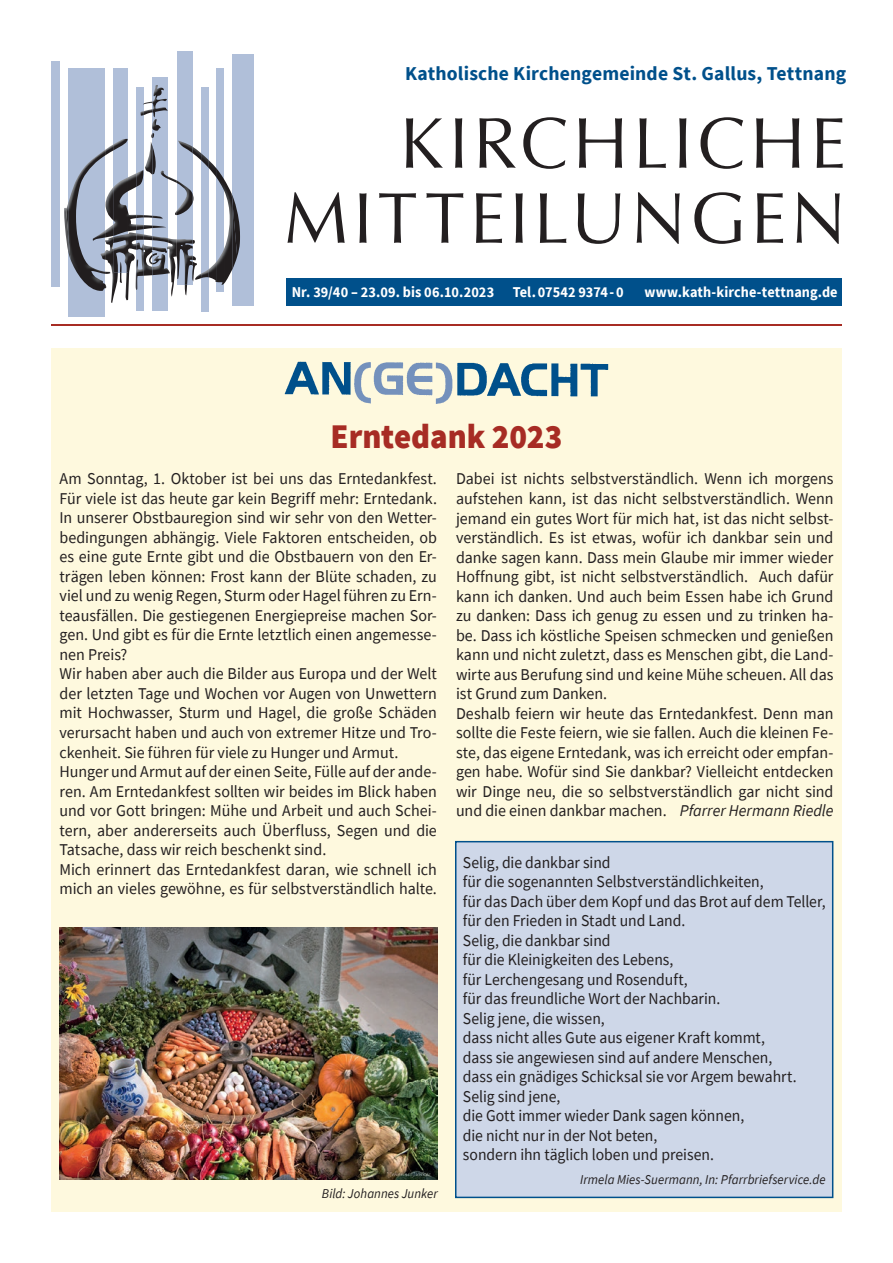
<style>
.page{position:relative;width:893px;height:1263px;background:#fff}
.page>*{position:absolute;margin:0;border:0;box-sizing:border-box;transform-origin:0 0}
.t1{font:72px/75px "Optima LT Std";letter-spacing:.06em;color:#231f20;text-align:right}
.t2{font:900 34.5px "Source Sans Pro";letter-spacing:-.005em;color:#a72c24;scale:.95 1}
.t3{font:700 19.65px "Source Sans Pro";letter-spacing:.01em;color:#00508b}
.t4{font:16.5px/19.5px "Source Sans Pro";color:#231f20}
.t5{font:16.5px/19.5px "Source Sans Pro";color:#231f20;scale:.95 1}
.t6{font:700 15px "Source Sans Pro";letter-spacing:.005em;color:#fff;scale:.95 1}
.t7{font:italic 13.5px "Source Sans Pro";letter-spacing:.005em;color:#231f20;scale:.95 1}
.s1{font-style:italic}
</style>
<div class="page">
<div style="left:68px;top:68px;width:37px;height:248px;background:#b0bfd9"></div>
<div style="left:114px;top:68px;width:14px;height:204px;background:#b0bfd9"></div>
<div style="left:137px;top:87px;width:7px;height:224px;background:#b0bfd9"></div>
<div style="left:201px;top:87px;width:7px;height:225px;background:#b0bfd9"></div>
<div style="left:217px;top:68px;width:7px;height:223px;background:#b0bfd9"></div>
<div style="left:152px;top:77px;width:16px;height:234px;background:#b0bfd9"></div>
<div style="left:177px;top:51px;width:15px;height:234px;background:#b0bfd9"></div>
<div style="left:233px;top:55px;width:21px;height:251px;background:#b0bfd9"></div>
<div style="left:51px;top:61px;width:9px;height:225px;background:#b0bfd9"></div>
<div style="left:286px;top:279px;width:556px;height:27px;background:#00508b"></div>
<img style="left:233px;top:197px;width:7px;height:60px">
<img style="left:192px;top:147px;width:41px;height:137px">
<img style="left:201px;top:153px;width:7px;height:125px">
<img style="left:217px;top:169px;width:7px;height:116px">
<img style="left:178px;top:141px;width:14px;height:12px">
<img style="left:233px;top:206px;width:4px;height:62px">
<img style="left:145px;top:142px;width:7px;height:31px">
<img style="left:152px;top:146px;width:4px;height:28px">
<img style="left:144px;top:101px;width:8px;height:14px">
<svg style="left:141px;top:103px;width:3px;height:13px"></svg>
<img style="left:152px;top:85px;width:16px;height:32px">
<svg style="left:151px;top:119px;width:10px;height:19px"></svg>
<img style="left:64px;top:208px;width:2px;height:28px">
<img style="left:66px;top:144px;width:48px;height:106px">
<img style="left:68px;top:150px;width:37px;height:141px">
<img style="left:114px;top:139px;width:14px;height:11px">
<img style="left:105px;top:173px;width:47px;height:59px">
<svg style="left:93px;top:231px;width:12px;height:10px"></svg>
<img style="left:114px;top:177px;width:14px;height:55px">
<img style="left:137px;top:170px;width:7px;height:60px">
<img style="left:152px;top:216px;width:14px;height:12px">
<img style="left:168px;top:177px;width:25px;height:38px">
<svg style="left:161px;top:171px;width:7px;height:8px"></svg>
<img style="left:177px;top:180px;width:15px;height:35px">
<img style="left:105px;top:232px;width:90px;height:71px">
<svg style="left:101px;top:251px;width:4px;height:9px"></svg>
<img style="left:114px;top:234px;width:14px;height:38px">
<img style="left:137px;top:233px;width:7px;height:57px">
<img style="left:152px;top:236px;width:16px;height:39px">
<img style="left:177px;top:239px;width:15px;height:46px">
<hr style="left:51px;top:325px;width:791px;height:1px;background:#a72c24">
<div style="left:51px;top:349px;width:791px;height:863px;background:#fef9de"></div>
<img style="left:354px;top:362px;width:255px;height:42px">
<img style="left:284px;top:361px;width:66px;height:34px">
<img style="left:60px;top:927px;width:378px;height:253px">
<div style="left:455px;top:841px;width:378px;height:357px;background:#ced7e8"></div>
<p class="t3" style="left:405px;top:60px;width:443px">Katholische Kirchengemeinde St. Gallus, Tettnang</p>
<h1 class="t1" style="left:284px;top:107px;width:564px">KIRCHLICHE<br>MITTEILUNGEN</h1>
<p class="t6" style="left:292px;top:282px;width:351px">Nr. 39/40 – 23.09. bis 06.10.2023 Tel. 07542 9374 - 0</p>
<p class="t6" style="left:644px;top:282px;width:205px">www.kath-kirche-tettnang.de</p>
<h2 class="t2" style="left:331px;top:413px;width:246px">Erntedank 2023</h2>
<p class="t4" style="left:60px;top:469px;width:379px">Am Sonntag, 1. Oktober ist bei uns das Erntedankfest.<br>Für viele ist das heute gar kein Begriff mehr: Erntedank.<br>In unserer Obstbauregion sind wir sehr von den Wetter&shy;bedingungen abhängig. Viele Faktoren entscheiden, ob es eine gute Ernte gibt und die Obstbauern von den Er&shy;trägen leben können: Frost kann der Blüte schaden, zu viel und zu wenig Regen, Sturm oder Hagel führen zu Ern&shy;teausfällen. Die gestiegenen Energiepreise machen Sor&shy;gen. Und gibt es für die Ernte letztlich einen angemesse&shy;nen Preis?<br>Wir haben aber auch die Bilder aus Europa und der Welt der letzten Tage und Wochen vor Augen von Unwettern mit Hochwasser, Sturm und Hagel, die große Schäden verursacht haben und auch von extremer Hitze und Tro&shy;ckenheit. Sie führen für viele zu Hunger und Armut.<br>Hunger und Armut auf der einen Seite, Fülle auf der ande&shy;ren. Am Erntedankfest sollten wir beides im Blick haben und vor Gott bringen: Mühe und Arbeit und auch Schei&shy;tern, aber andererseits auch Überfluss, Segen und die Tatsache, dass wir reich beschenkt sind.<br>Mich erinnert das Erntedankfest daran, wie schnell ich mich an vieles gewöhne, es für selbstverständlich halte.</p>
<p class="t4" style="left:456px;top:469px;width:379px">Dabei ist nichts selbstverständlich. Wenn ich morgens aufstehen kann, ist das nicht selbstverständlich. Wenn jemand ein gutes Wort für mich hat, ist das nicht selbst&shy;verständlich. Es ist etwas, wofür ich dankbar sein und danke sagen kann. Dass mein Glaube mir immer wieder Hoffnung gibt, ist nicht selbstverständlich. Auch dafür kann ich danken. Und auch beim Essen habe ich Grund zu danken: Dass ich genug zu essen und zu trinken ha&shy;be. Dass ich köstliche Speisen schmecken und genießen kann und nicht zuletzt, dass es Menschen gibt, die Land&shy;wirte aus Berufung sind und keine Mühe scheuen. All das ist Grund zum Danken.<br>Deshalb feiern wir heute das Erntedankfest. Denn man sollte die Feste feiern, wie sie fallen. Auch die kleinen Fe&shy;ste, das eigene Erntedank, was ich erreicht oder empfan&shy;gen habe. Wofür sind Sie dankbar? Vielleicht entdecken wir Dinge neu, die so selbstverständlich gar nicht sind und die einen dankbar machen. <span class="s1">Pfarrer Hermann Riedle</span></p>
<p class="t5" style="left:463px;top:852px;width:383px">Selig, die dankbar sind<br>für die sogenannten Selbstverständlichkeiten,<br>für das Dach über dem Kopf und das Brot auf dem Teller, für den Frieden in Stadt und Land.<br>Selig, die dankbar sind<br>für die Kleinigkeiten des Lebens,<br>für Lerchengesang und Rosenduft,<br>für das freundliche Wort der Nachbarin.<br>Selig jene, die wissen,<br>dass nicht alles Gute aus eigener Kraft kommt,<br>dass sie angewiesen sind auf andere Menschen,<br>dass ein gnädiges Schicksal sie vor Argem bewahrt.<br>Selig sind jene,<br>die Gott immer wieder Dank sagen können,<br>die nicht nur in der Not beten,<br>sondern ihn täglich loben und preisen.</p>
<p class="t7" style="left:580px;top:1171px;width:260px">Irmela Mies-Suermann, In: Pfarrbriefservice.de</p>
<p class="t7" style="left:322px;top:1185px;width:124px">Bild: Johannes Junker</p>
</div>
